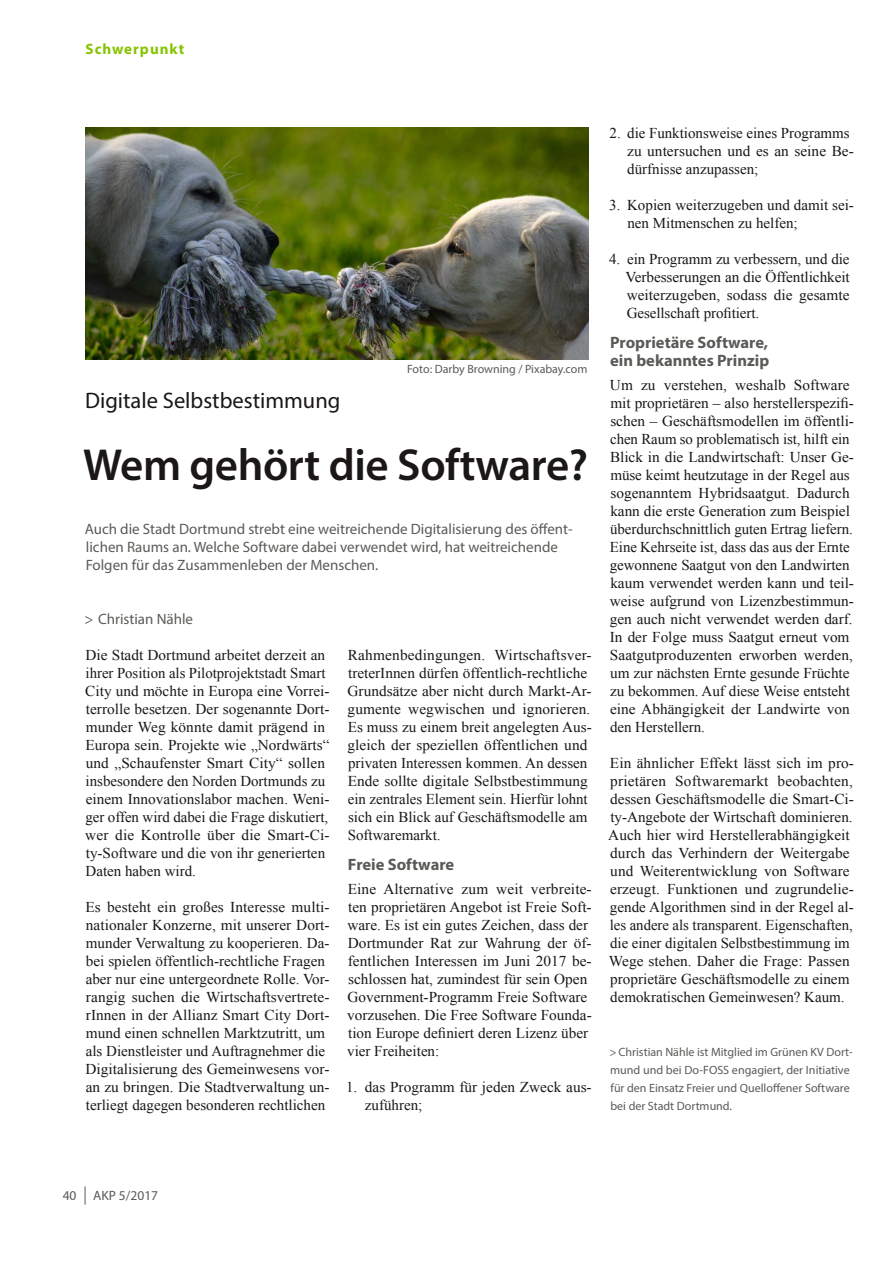
<style>
.page{position:relative;width:893px;height:1263px;background:#fff}
.page>*{position:absolute;margin:0;border:0;box-sizing:border-box;transform-origin:0 0}
.t1{font:600 45px "Myriad Pro";letter-spacing:-.01em;color:#1a1716}
.t2{font:22.5px "Myriad Pro";color:#1a1716}
.t3{font:700 16.5px/18px "Myriad Pro";color:#5c5a57}
.t4{font:15px/18px "Times New Roman";color:#1a1716}
.t5{font:15px/18px "Myriad Pro";color:#5c5a57}
.t6{font:700 15px "Myriad Pro";letter-spacing:.07em;color:#85c400}
.t7{font:13.5px "Myriad Pro";color:#5c5a57}
.t8{font:12px/18px "Myriad Pro";color:#5c5a57}
</style>
<div class="page">
<svg style="left:85px;top:1186px;width:1px;height:19px"></svg>
<img style="left:85px;top:128px;width:503px;height:232px">
<p class="t6" style="left:85px;top:39px;width:100px">Schwerpunkt</p>
<p class="t8" style="left:407px;top:360px;width:182px">Foto: Darby Browning / Pixabay.com</p>
<h2 class="t2" style="left:85px;top:386px;width:257px">Digitale Selbstbestimmung</h2>
<h1 class="t1" style="left:83px;top:436px;width:506px">Wem gehört die Software?</h1>
<p class="t5" style="left:85px;top:519px;width:489px">Auch die Stadt Dortmund strebt eine weitreichende Digitalisierung des öffent&shy;lichen Raums an. Welche Software dabei verwendet wird, hat weitreichende<br>Folgen für das Zusammenleben der Menschen.</p>
<p class="t5" style="left:85px;top:609px;width:110px">&gt; Christian Nähle</p>
<p class="t4" style="left:85px;top:645px;width:246px">Die Stadt Dortmund arbeitet derzeit an ihrer Position als Pilotprojektstadt Smart City und möchte in Europa eine Vorrei&shy;terrolle besetzen. Der sogenannte Dort&shy;munder Weg könnte damit prägend in Europa sein. Projekte wie „Nordwärts“ und „Schaufenster Smart City“ sollen insbesondere den Norden Dortmunds zu einem Innovationslabor machen. Weni&shy;ger offen wird dabei die Frage diskutiert, wer die Kontrolle über die Smart-Ci&shy;ty-Software und die von ihr generierten Daten haben wird.</p>
<p class="t4" style="left:86px;top:897px;width:245px">Es besteht ein großes Interesse multi&shy;nationaler Konzerne, mit unserer Dort&shy;munder Verwaltung zu kooperieren. Da&shy;bei spielen öffentlich-rechtliche Fragen aber nur eine untergeordnete Rolle. Vor&shy;rangig suchen die Wirtschaftsvertrete&shy;rInnen in der Allianz Smart City Dort&shy;mund einen schnellen Marktzutritt, um als Dienstleister und Auftragnehmer die Digitalisierung des Gemeinwesens vor&shy;an zu bringen. Die Stadtverwaltung un&shy;terliegt dagegen besonderen rechtlichen</p>
<p class="t4" style="left:347px;top:645px;width:246px">Rahmenbedingungen. Wirtschaftsver&shy;treterInnen dürfen öffentlich-rechtliche Grundsätze aber nicht durch Markt-Ar&shy;gumente wegwischen und ignorieren.<br>Es muss zu einem breit angelegten Aus&shy;gleich der speziellen öffentlichen und privaten Interessen kommen. An dessen Ende sollte digitale Selbstbestimmung ein zentrales Element sein. Hierfür lohnt sich ein Blick auf Geschäftsmodelle am Softwaremarkt.</p>
<p class="t3" style="left:348px;top:854px;width:108px">Freie Software</p>
<p class="t4" style="left:347px;top:879px;width:246px">Eine Alternative zum weit verbreite&shy;ten proprietären Angebot ist Freie Soft&shy;ware. Es ist ein gutes Zeichen, dass der Dortmunder Rat zur Wahrung der öf&shy;fentlichen Interessen im Juni 2017 be&shy;schlossen hat, zumindest für sein Open Government-Programm Freie Software vorzusehen. Die Free Software Founda&shy;tion Europe definiert deren Lizenz über vier Freiheiten:</p>
<p class="t4" style="left:365px;top:1077px;width:228px;text-indent:-19px">1. das Programm für jeden Zweck aus&shy;zuführen;</p>
<p class="t4" style="left:627px;top:123px;width:228px;text-indent:-18px">2. die Funktionsweise eines Programms zu untersuchen und es an seine Be&shy;dürfnisse anzupassen;</p>
<p class="t4" style="left:627px;top:195px;width:228px;text-indent:-18px">3. Kopien weiterzugeben und damit sei&shy;nen Mitmenschen zu helfen;</p>
<p class="t4" style="left:625px;top:249px;width:226px;text-align:justify;text-indent:-16px">4. ein Programm zu verbessern, und die Verbesserungen an die Öffentlichkeit weiterzugeben, sodass die gesamte Gesellschaft profitiert.</p>
<p class="t3" style="left:610px;top:332px;width:161px">Proprietäre Software, ein bekanntes Prinzip</p>
<p class="t4" style="left:610px;top:375px;width:246px">Um zu verstehen, weshalb Software mit proprietären – also herstellerspezifi&shy;schen – Geschäftsmodellen im öffentli&shy;chen Raum so problematisch ist, hilft ein Blick in die Landwirtschaft: Unser Ge&shy;müse keimt heutzutage in der Regel aus sogenanntem Hybridsaatgut. Dadurch kann die erste Generation zum Beispiel überdurchschnittlich guten Ertrag liefern.<br>Eine Kehrseite ist, dass das aus der Ernte gewonnene Saatgut von den Landwirten kaum verwendet werden kann und teil&shy;weise aufgrund von Lizenzbestimmun&shy;gen auch nicht verwendet werden darf.<br>In der Folge muss Saatgut erneut vom Saatgutproduzenten erworben werden, um zur nächsten Ernte gesunde Früchte zu bekommen. Auf diese Weise entsteht eine Abhängigkeit der Landwirte von den Herstellern.</p>
<p class="t4" style="left:608px;top:753px;width:247px">Ein ähnlicher Effekt lässt sich im pro&shy;prietären Softwaremarkt beobachten, dessen Geschäftsmodelle die Smart-Ci&shy;ty-Angebote der Wirtschaft dominieren.<br>Auch hier wird Herstellerabhängigkeit durch das Verhindern der Weitergabe und Weiterentwicklung von Software erzeugt. Funktionen und zugrundelie&shy;gende Algorithmen sind in der Regel al&shy;les andere als transparent. Eigenschaften, die einer digitalen Selbstbestimmung im Wege stehen. Daher die Frage: Passen proprietäre Geschäftsmodelle zu einem demokratischen Gemeinwesen? Kaum.</p>
<p class="t8" style="left:609px;top:1042px;width:245px">&gt; Christian Nähle ist Mitglied im Grünen KV Dort&shy;mund und bei Do-FOSS engagiert, der Initiative für den Einsatz Freier und Quelloffener Software bei der Stadt Dortmund.</p>
<p class="t7" style="left:63px;top:1187px;width:15px">40</p>
<p class="t7" style="left:93px;top:1187px;width:66px">AKP 5/2017</p>
</div>
